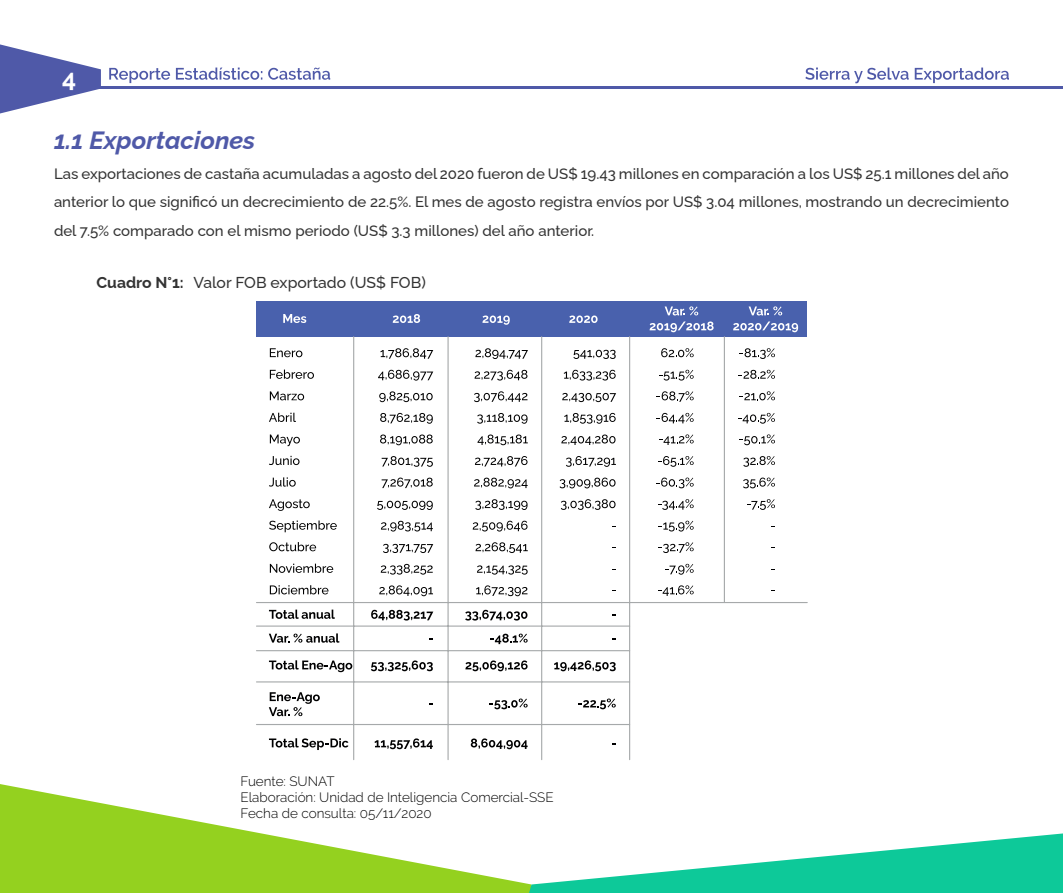
<style>
.page{position:relative;width:1063px;height:893px;background:#fff}
.page>*{position:absolute;margin:0;border:0;box-sizing:border-box;transform-origin:0 0}
.t1{font:italic 700 24.9px "Raleway";color:#4f59a8}
.t2{font:700 24.6px "Raleway";color:#fff}
.t3{font:500 15.75px "Raleway";color:#333}
.t4{font:500 15px/28.5px "Raleway";color:#333;text-align:justify}
.t5{font:300 13.5px/16.2px "Raleway";color:#000}
.s1{font-weight:700}
</style>
<div class="page">
<hr style="left:51px;top:87px;width:1012px;height:2px;background:#4f59a8">
<svg style="left:0;top:44px;width:101px;height:69px"></svg>
<svg style="left:805px;top:68px;width:104px;height:15px"></svg>
<svg style="left:915px;top:68px;width:94px;height:15px"></svg>
<svg style="left:109px;top:68px;width:61px;height:15px"></svg>
<svg style="left:176px;top:68px;width:86px;height:12px"></svg>
<svg style="left:268px;top:68px;width:62px;height:12px"></svg>
<svg style="left:0;top:784px;width:529px;height:109px;fill:#94d11f"></svg>
<svg style="left:529px;top:833px;width:534px;height:60px"></svg>
<div style="left:256px;top:301px;width:551px;height:36px;background:#4961ad"></div>
<svg style="left:270px;top:348px;width:32px;height:9px"></svg>
<svg style="left:270px;top:370px;width:44px;height:9px"></svg>
<svg style="left:270px;top:391px;width:34px;height:9px"></svg>
<svg style="left:269px;top:413px;width:27px;height:9px"></svg>
<svg style="left:270px;top:434px;width:30px;height:12px"></svg>
<svg style="left:269px;top:456px;width:31px;height:9px"></svg>
<svg style="left:269px;top:477px;width:27px;height:10px"></svg>
<svg style="left:269px;top:499px;width:41px;height:12px"></svg>
<svg style="left:269px;top:520px;width:68px;height:12px"></svg>
<svg style="left:269px;top:542px;width:47px;height:9px"></svg>
<svg style="left:270px;top:564px;width:63px;height:9px"></svg>
<svg style="left:270px;top:585px;width:58px;height:9px"></svg>
<svg style="left:380px;top:348px;width:53px;height:11px"></svg>
<svg style="left:393px;top:314px;width:27px;height:9px"></svg>
<svg style="left:283px;top:314px;width:23px;height:9px"></svg>
<svg style="left:482px;top:315px;width:28px;height:10px"></svg>
<svg style="left:569px;top:315px;width:29px;height:8px"></svg>
<svg style="left:665px;top:306px;width:33px;height:9px"></svg>
<svg style="left:650px;top:321px;width:64px;height:11px"></svg>
<svg style="left:749px;top:306px;width:33px;height:9px"></svg>
<svg style="left:733px;top:321px;width:65px;height:11px"></svg>
<svg style="left:378px;top:370px;width:55px;height:11px"></svg>
<svg style="left:379px;top:391px;width:54px;height:11px"></svg>
<svg style="left:380px;top:413px;width:53px;height:11px"></svg>
<svg style="left:380px;top:434px;width:53px;height:11px"></svg>
<svg style="left:382px;top:456px;width:51px;height:11px"></svg>
<svg style="left:382px;top:478px;width:51px;height:10px"></svg>
<svg style="left:377px;top:501px;width:56px;height:9px"></svg>
<svg style="left:381px;top:521px;width:52px;height:11px"></svg>
<svg style="left:383px;top:544px;width:50px;height:9px"></svg>
<svg style="left:381px;top:564px;width:52px;height:11px"></svg>
<svg style="left:379px;top:585px;width:54px;height:11px"></svg>
<svg style="left:269px;top:610px;width:66px;height:9px"></svg>
<svg style="left:371px;top:610px;width:62px;height:10px"></svg>
<svg style="left:371px;top:660px;width:62px;height:11px"></svg>
<svg style="left:475px;top:348px;width:53px;height:11px"></svg>
<svg style="left:475px;top:370px;width:52px;height:10px"></svg>
<svg style="left:474px;top:391px;width:53px;height:11px"></svg>
<svg style="left:477px;top:413px;width:51px;height:11px"></svg>
<svg style="left:478px;top:434px;width:50px;height:11px"></svg>
<svg style="left:475px;top:456px;width:53px;height:10px"></svg>
<svg style="left:474px;top:478px;width:54px;height:10px"></svg>
<svg style="left:475px;top:499px;width:53px;height:11px"></svg>
<svg style="left:473px;top:521px;width:55px;height:11px"></svg>
<svg style="left:476px;top:542px;width:52px;height:11px"></svg>
<svg style="left:477px;top:565px;width:51px;height:10px"></svg>
<svg style="left:476px;top:585px;width:51px;height:11px"></svg>
<svg style="left:465px;top:610px;width:62px;height:10px"></svg>
<svg style="left:465px;top:660px;width:63px;height:11px"></svg>
<svg style="left:554px;top:660px;width:62px;height:11px"></svg>
<svg style="left:375px;top:738px;width:58px;height:11px"></svg>
<svg style="left:471px;top:738px;width:57px;height:11px"></svg>
<svg style="left:489px;top:698px;width:39px;height:11px"></svg>
<svg style="left:578px;top:698px;width:38px;height:11px"></svg>
<svg style="left:269px;top:633px;width:70px;height:10px"></svg>
<svg style="left:269px;top:660px;width:83px;height:12px"></svg>
<svg style="left:269px;top:738px;width:79px;height:12px"></svg>
<svg style="left:269px;top:692px;width:51px;height:24px"></svg>
<svg style="left:490px;top:634px;width:38px;height:10px"></svg>
<svg style="left:661px;top:348px;width:33px;height:9px"></svg>
<svg style="left:659px;top:370px;width:35px;height:11px"></svg>
<svg style="left:657px;top:391px;width:37px;height:11px"></svg>
<svg style="left:656px;top:413px;width:38px;height:10px"></svg>
<svg style="left:659px;top:434px;width:35px;height:11px"></svg>
<svg style="left:658px;top:456px;width:36px;height:11px"></svg>
<svg style="left:656px;top:478px;width:38px;height:10px"></svg>
<svg style="left:658px;top:499px;width:36px;height:11px"></svg>
<svg style="left:658px;top:521px;width:36px;height:11px"></svg>
<svg style="left:659px;top:542px;width:35px;height:11px"></svg>
<svg style="left:665px;top:564px;width:29px;height:11px"></svg>
<svg style="left:658px;top:585px;width:36px;height:11px"></svg>
<svg style="left:739px;top:348px;width:36px;height:11px"></svg>
<svg style="left:738px;top:370px;width:37px;height:9px"></svg>
<svg style="left:739px;top:391px;width:36px;height:9px"></svg>
<svg style="left:738px;top:413px;width:37px;height:11px"></svg>
<svg style="left:739px;top:434px;width:36px;height:11px"></svg>
<svg style="left:743px;top:456px;width:32px;height:11px"></svg>
<svg style="left:743px;top:478px;width:32px;height:10px"></svg>
<svg style="left:747px;top:499px;width:28px;height:11px"></svg>
<svg style="left:573px;top:350px;width:43px;height:9px"></svg>
<svg style="left:564px;top:370px;width:52px;height:10px"></svg>
<svg style="left:562px;top:393px;width:54px;height:9px"></svg>
<svg style="left:564px;top:413px;width:52px;height:11px"></svg>
<svg style="left:561px;top:434px;width:55px;height:11px"></svg>
<svg style="left:566px;top:456px;width:50px;height:11px"></svg>
<svg style="left:560px;top:478px;width:56px;height:10px"></svg>
<svg style="left:561px;top:499px;width:55px;height:11px"></svg>
<hr style="left:353px;top:337px;width:1px;height:423px;background:#a6a9aa">
<hr style="left:448px;top:337px;width:1px;height:423px;background:#a6a9aa">
<hr style="left:541px;top:337px;width:1px;height:423px;background:#a6a9aa">
<hr style="left:629px;top:337px;width:1px;height:423px;background:#a6a9aa">
<hr style="left:724px;top:337px;width:1px;height:265px;background:#a6a9aa">
<hr style="left:256px;top:602px;width:551px;height:1px;background:#a6a9aa">
<hr style="left:256px;top:625px;width:374px;height:2px;background:#a6a9aa">
<hr style="left:256px;top:650px;width:374px;height:1px;background:#a6a9aa">
<hr style="left:256px;top:681px;width:374px;height:1px;background:#a6a9aa">
<hr style="left:256px;top:724px;width:374px;height:1px;background:#a6a9aa">
<h2 class="t2" style="left:62px;top:59px;width:16px">4</h2>
<h1 class="t1" style="left:54px;top:121px;width:203px">1.1 Exportaciones</h1>
<p class="t4" style="left:54px;top:158px;width:956px">Las exportaciones de castaña acumuladas a agosto del 2020 fueron de US$ 19.43 millones en comparación a los US$ 25.1 millones del año anterior lo que significó un decrecimiento de 22.5%. El mes de agosto registra envíos por US$ 3.04 millones, mostrando un decrecimiento del 7.5% comparado con el mismo periodo (US$ 3.3 millones) del año anterior.</p>
<p class="t3" style="left:97px;top:270px;width:331px"><span class="s1">Cuadro N°1:</span> Valor FOB exportado (US$ FOB)</p>
<p class="t5" style="left:240px;top:773px;width:315px">Fuente: SUNAT<br>Elaboración: Unidad de Inteligencia Comercial-SSE<br>Fecha de consulta: 05/11/2020</p>
</div>
